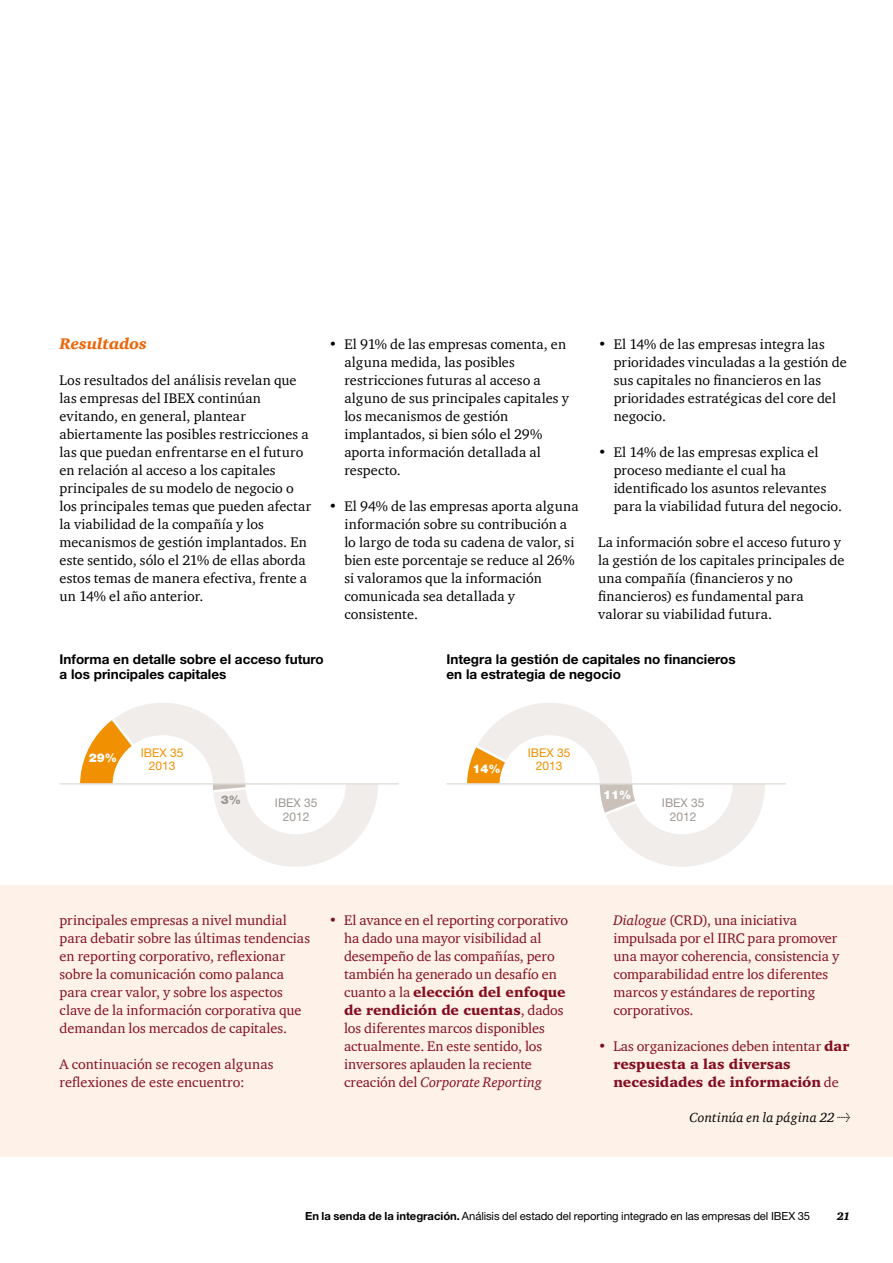
<style>
.page{position:relative;width:893px;height:1263px;background:#fff}
.page>*{position:absolute;margin:0;border:0;box-sizing:border-box;transform-origin:0 0}
.t1{font:italic 900 15.75px "ITC Charter Com";color:#ea670c}
.t2{font:14.25px/18px "ITC Charter Com";letter-spacing:.01em;color:#000}
.t3{font:14.25px/18px "ITC Charter Com";color:#830d20}
.t4{font:900 14.25px/18px "Charter IT Cby BT";color:#830d20}
.t5{font:700 13.5px/15px "Helvetica Neue LT Std";color:#000}
.t6{font:italic 13.5px "ITC Charter Com";letter-spacing:.015em;color:#000}
.t7{font:12px/13.5px "Helvetica Neue LT Std";color:#9e9893;text-align:center}
.t8{font:12px/13.5px "Helvetica Neue LT Std";color:#f19000;text-align:center}
.t9{font:900 12px "Helvetica Neue LT Std";color:#fff}
.t10{font:900 12px "Helvetica Neue LT Std";color:#9e9893}
.t11{font:11.25px "Helvetica Neue LT Std";letter-spacing:-.01em;color:#000}
.t12{font:italic 900 11.25px "ITC Charter Com";color:#000}
.s1{font-family:"ITC Charter Com";font-weight:400}
.s2{font-style:italic}
.s3{font-family:"Charter IT Cby BT";font-weight:900}
.s4{font-family:"Arrowstfb";font-style:normal}
.s5{font-weight:700}
</style>
<div class="page">
<div style="left:0;top:885px;width:893px;height:272px;background:#fef1e7"></div>
<svg style="left:467px;top:703px;width:298px;height:164px"></svg>
<hr style="left:446px;top:783px;width:340px;height:1px;background:#e1dcd7">
<svg style="left:80px;top:703px;width:298px;height:164px"></svg>
<hr style="left:60px;top:783px;width:339px;height:1px;background:#e1dcd7">
<p class="t1" style="left:60px;top:333px;width:89px">Resultados</p>
<p class="t2" style="left:60px;top:370px;width:253px">Los resultados del análisis revelan que las empresas del IBEX continúan evitando, en general, plantear abiertamente las posibles restricciones a las que puedan enfrentarse en el futuro en relación al acceso a los capitales principales de su modelo de negocio o los principales temas que pueden afectar la viabilidad de la compañía y los mecanismos de gestión implantados. En este sentido, sólo el 21% de ellas aborda estos temas de manera efectiva, frente a un 14% el año anterior.</p>
<p class="t2" style="left:344px;top:334px;width:226px;text-indent:-16px">• El 91% de las empresas comenta, en alguna medida, las posibles restricciones futuras al acceso a alguno de sus principales capitales y los mecanismos de gestión implantados, si bien sólo el 29% aporta información detallada al respecto.</p>
<p class="t2" style="left:344px;top:496px;width:236px;text-indent:-16px">• El 94% de las empresas aporta alguna información sobre su contribución a lo largo de toda su cadena de valor, si bien este porcentaje se reduce al 26% si valoramos que la información comunicada sea detallada y consistente.</p>
<p class="t2" style="left:614px;top:334px;width:234px;text-indent:-16px">• El 14% de las empresas integra las prioridades vinculadas a la gestión de sus capitales no financieros en las prioridades estratégicas del core del negocio.</p>
<p class="t2" style="left:614px;top:442px;width:230px;text-indent:-16px">• El 14% de las empresas explica el proceso mediante el cual ha identificado los asuntos relevantes para la viabilidad futura del negocio.</p>
<p class="t2" style="left:598px;top:532px;width:248px">La información sobre el acceso futuro y la gestión de los capitales principales de una compañía (financieros y no financieros) es fundamental para valorar su viabilidad futura.</p>
<p class="t5" style="left:60px;top:652px;width:266px">Informa en detalle sobre el acceso futuro a los principales capitales</p>
<p class="t5" style="left:446px;top:652px;width:291px">Integra la gestión de capitales no financieros en la estrategia de negocio</p>
<p class="t9" style="left:89px;top:750px;width:30px">29%</p>
<p class="t8" style="left:141px;top:745px;width:44px">IBEX 35<br>2013</p>
<p class="t8" style="left:528px;top:745px;width:44px">IBEX 35<br>2013</p>
<p class="t10" style="left:221px;top:793px;width:22px">3%</p>
<p class="t9" style="left:472px;top:761px;width:30px">14%</p>
<p class="t7" style="left:275px;top:796px;width:44px">IBEX 35<br>2012</p>
<p class="t9" style="left:603px;top:787px;width:30px">11%</p>
<p class="t7" style="left:662px;top:796px;width:44px">IBEX 35<br>2012</p>
<p class="t3" style="left:60px;top:910px;width:252px">principales empresas a nivel mundial para debatir sobre las últimas tendencias en reporting corporativo, reflexionar sobre la comunicación como palanca para crear valor, y sobre los aspectos clave de la información corporativa que demandan los mercados de capitales.</p>
<p class="t3" style="left:60px;top:1054px;width:215px">A continuación se recogen algunas reflexiones de este encuentro:</p>
<p class="t3" style="left:344px;top:910px;width:226px;text-indent:-15px">• El avance en el reporting corporativo ha dado una mayor visibilidad al desempeño de las compañías, pero también ha generado un desafío en</p>
<p class="t4" style="left:344px;top:982px;width:223px"><span class="s1">cuanto a la</span> elección del enfoque de rendición de cuentas<span class="s1">, dados</span></p>
<p class="t3" style="left:344px;top:1018px;width:202px">los diferentes marcos disponibles actualmente. En este sentido, los inversores aplauden la reciente creación del <span class="s2">Corporate Reporting</span></p>
<p class="t3" style="left:613px;top:910px;width:227px"><span class="s2">Dialogue</span> (CRD), una iniciativa impulsada por el IIRC para promover una mayor coherencia, consistencia y comparabilidad entre los diferentes marcos y estándares de reporting corporativos.</p>
<p class="t3" style="left:598px;top:1036px;width:253px">• Las organizaciones deben intentar <span class="s3">dar</span></p>
<p class="t4" style="left:613px;top:1054px;width:227px">respuesta a las diversas necesidades de información <span class="s1">de</span></p>
<p class="t6" style="left:690px;top:1109px;width:162px">Continúa en la página 22 <span class="s4">v</span></p>
<p class="t11" style="left:305px;top:1210px;width:507px"><span class="s5">En la senda de la integración.</span> Análisis del estado del reporting integrado en las empresas del IBEX 35</p>
<p class="t12" style="left:837px;top:1210px;width:15px">21</p>
</div>
